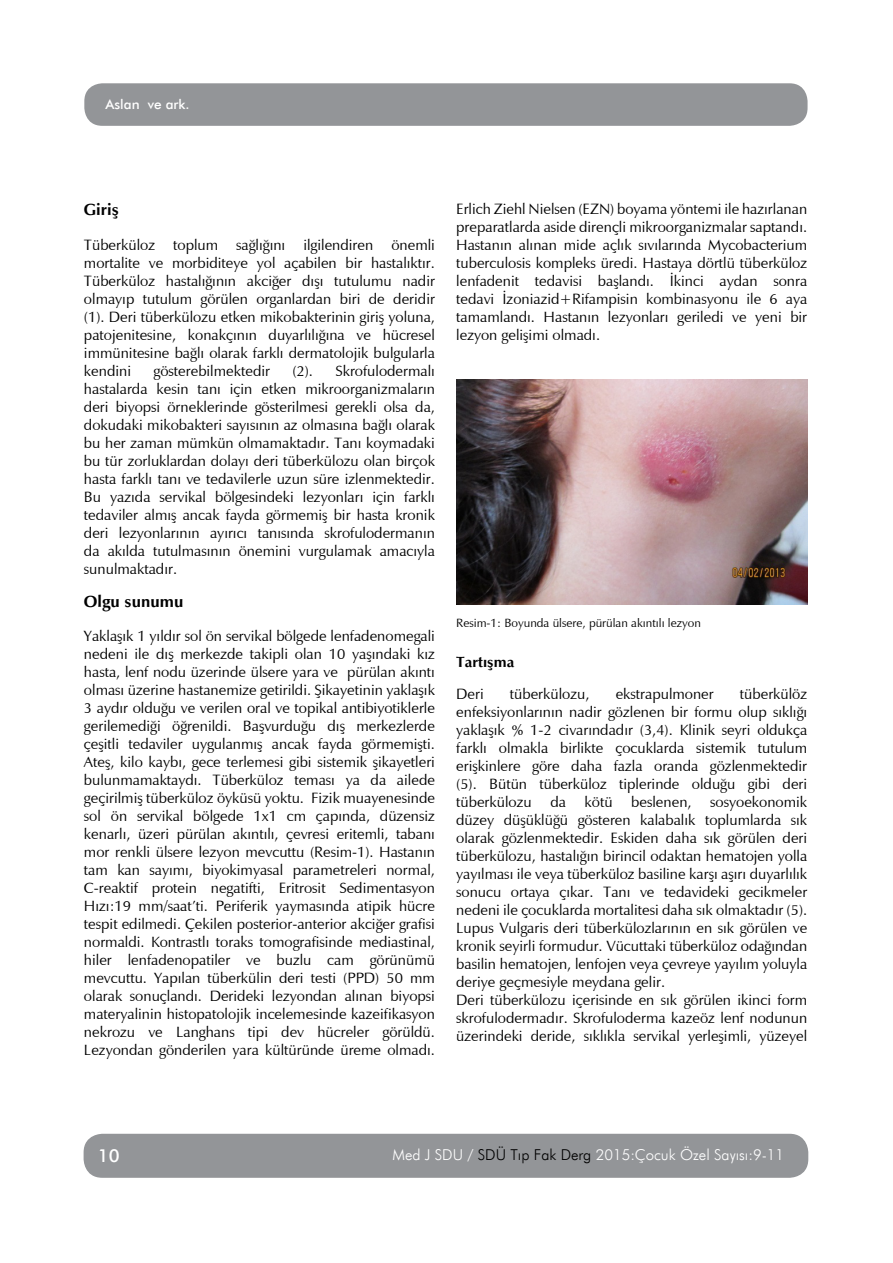
<style>
.page{position:relative;width:893px;height:1263px;background:#fff}
.page>*{position:absolute;margin:0;border:0;box-sizing:border-box;transform-origin:0 0}
.t1{font:500 18px "Futura BT";color:#fff}
.t2{font:700 16.5px "Zapf Humanist 601 BT";color:#000}
.t3{font:15px/18px "Zapf Humanist 601 BT";color:#000;text-align:justify}
.t4{font:300 15px "Futura BT";color:#fff}
.t5{font:700 15px "Zapf Humanist 601 BT";color:#000}
.t6{font:500 13.5px "Futura BT";color:#fff}
.t7{font:12px "Zapf Humanist 601 BT";color:#000}
.s1{color:#000}
</style>
<div class="page">
<div style="left:84px;top:83px;width:723px;height:43px;background:#939598;border-radius:18px"></div>
<div style="left:84px;top:1135px;width:723px;height:42px;background:#939598;border-radius:18px"></div>
<div style="left:84px;top:1134px;width:724px;height:44px;border:2px solid #939598;border-radius:18px"></div>
<img style="left:456px;top:379px;width:351px;height:226px">
<p class="t6" style="left:106px;top:96px;width:85px">Aslan ve ark.</p>
<p class="t2" style="left:84px;top:200px;width:36px">Giriş</p>
<p class="t3" style="left:84px;top:236px;width:352px">Tüberküloz toplum sağlığını ilgilendiren önemli mortalite ve morbiditeye yol açabilen bir hastalıktır.<br>Tüberküloz hastalığının akciğer dışı tutulumu nadir olmayıp tutulum görülen organlardan biri de deridir (1). Deri tüberkülozu etken mikobakterinin giriş yoluna, patojenitesine, konakçının duyarlılığına ve hücresel immünitesine bağlı olarak farklı dermatolojik bulgularla kendini</p>
<p class="t3" style="left:84px;top:362px;width:352px;text-indent:251px">Skrofulodermalı hastalarda kesin tanı için etken mikroorganizmaların deri biyopsi örneklerinde gösterilmesi gerekli olsa da, dokudaki mikobakteri sayısının az olmasına bağlı olarak bu her zaman mümkün olmamaktadır. Tanı koymadaki bu tür zorluklardan dolayı deri tüberkülozu olan birçok hasta farklı tanı ve tedavilerle uzun süre izlenmektedir.<br>Bu yazıda servikal bölgesindeki lezyonları için farklı tedaviler almış ancak fayda görmemiş bir hasta kronik deri lezyonlarının ayırıcı tanısında skrofulodermanın da akılda tutulmasının önemini vurgulamak amacıyla sunulmaktadır.</p>
<p class="t2" style="left:84px;top:591px;width:101px">Olgu sunumu</p>
<p class="t3" style="left:84px;top:627px;width:352px">Yaklaşık 1 yıldır sol ön servikal bölgede lenfadenomegali nedeni ile dış merkezde takipli olan 10 yaşındaki kız hasta, lenf nodu üzerinde ülsere yara ve pürülan akıntı olması üzerine hastanemize getirildi. Şikayetinin yaklaşık 3 aydır olduğu ve verilen oral ve topikal antibiyotiklerle gerilemediği öğrenildi. Başvurduğu dış merkezlerde çeşitli tedaviler uygulanmış ancak fayda görmemişti.<br>Ateş, kilo kaybı, gece terlemesi gibi sistemik şikayetleri bulunmamaktaydı. Tüberküloz teması ya da ailede geçirilmiş tüberküloz öyküsü yoktu. Fizik muayenesinde sol ön servikal bölgede 1x1 cm çapında, düzensiz kenarlı, üzeri pürülan akıntılı, çevresi eritemli, tabanı mor renkli ülsere lezyon mevcuttu (Resim-1). Hastanın tam kan sayımı, biyokimyasal parametreleri normal, C-reaktif protein negatifti, Eritrosit Sedimentasyon Hızı:19 mm/saat’ti. Periferik yaymasında atipik hücre tespit edilmedi. Çekilen posterior-anterior akciğer grafisi normaldi. Kontrastlı toraks tomografisinde mediastinal, hiler lenfadenopatiler ve buzlu cam görünümü mevcuttu. Yapılan tüberkülin deri testi (PPD) 50 mm olarak sonuçlandı. Derideki lezyondan alınan biyopsi materyalinin histopatolojik incelemesinde kazeifikasyon nekrozu ve Langhans tipi dev hücreler görüldü.<br>Lezyondan gönderilen yara kültüründe üreme olmadı.</p>
<p class="t3" style="left:153px;top:362px;width:118px">gösterebilmektedir</p>
<p class="t3" style="left:292px;top:362px;width:22px">(2).</p>
<p class="t3" style="left:456px;top:200px;width:352px">Erlich Ziehl Nielsen (EZN) boyama yöntemi ile hazırlanan preparatlarda aside dirençli mikroorganizmalar saptandı.<br>Hastanın alınan mide açlık sıvılarında Mycobacterium tuberculosis kompleks üredi. Hastaya dörtlü tüberküloz lenfadenit tedavisi başlandı. İkinci aydan sonra tedavi İzoniazid+Rifampisin kombinasyonu ile 6 aya tamamlandı. Hastanın lezyonları geriledi ve yeni bir lezyon gelişimi olmadı.</p>
<p class="t7" style="left:456px;top:615px;width:246px">Resim-1: Boyunda ülsere, pürülan akıntılı lezyon</p>
<p class="t5" style="left:456px;top:653px;width:60px">Tartışma</p>
<p class="t3" style="left:456px;top:684px;width:29px">Deri</p>
<p class="t3" style="left:510px;top:684px;width:81px">tüberkülozu,</p>
<p class="t3" style="left:615px;top:684px;width:100px">ekstrapulmoner</p>
<p class="t3" style="left:456px;top:684px;width:352px;text-align:left;text-indent:284px">tüberkülöz enfeksiyonlarının nadir gözlenen bir formu olup sıklığı yaklaşık % 1-2 civarındadır (3,4). Klinik seyri oldukça farklı olmakla birlikte çocuklarda sistemik tutulum erişkinlere göre daha fazla oranda gözlenmektedir (5). Bütün tüberküloz tiplerinde olduğu gibi deri tüberkülozu da kötü beslenen, sosyoekonomik düzey düşüklüğü gösteren kalabalık toplumlarda sık olarak gözlenmektedir. Eskiden daha sık görülen deri tüberkülozu, hastalığın birincil odaktan hematojen yolla yayılması ile veya tüberküloz basiline karşı aşırı duyarlılık sonucu ortaya çıkar. Tanı ve tedavideki gecikmeler nedeni ile çocuklarda mortalitesi daha sık olmaktadır (5).<br>Lupus Vulgaris deri tüberkülozlarının en sık görülen ve kronik seyirli formudur. Vücuttaki tüberküloz odağından basilin hematojen, lenfojen veya çevreye yayılım yoluyla deriye geçmesiyle meydana gelir.<br>Deri tüberkülozu içerisinde en sık görülen ikinci form skrofulodermadır. Skrofuloderma kazeöz lenf nodunun üzerindeki deride, sıklıkla servikal yerleşimli, yüzeyel</p>
<p class="t1" style="left:98px;top:1145px;width:23px">10</p>
<p class="t4" style="left:392px;top:1146px;width:393px">Med J SDU / <span class="s1">SDÜ Tıp Fak Derg</span> 2015:Çocuk Özel Sayısı:9-11</p>
</div>
